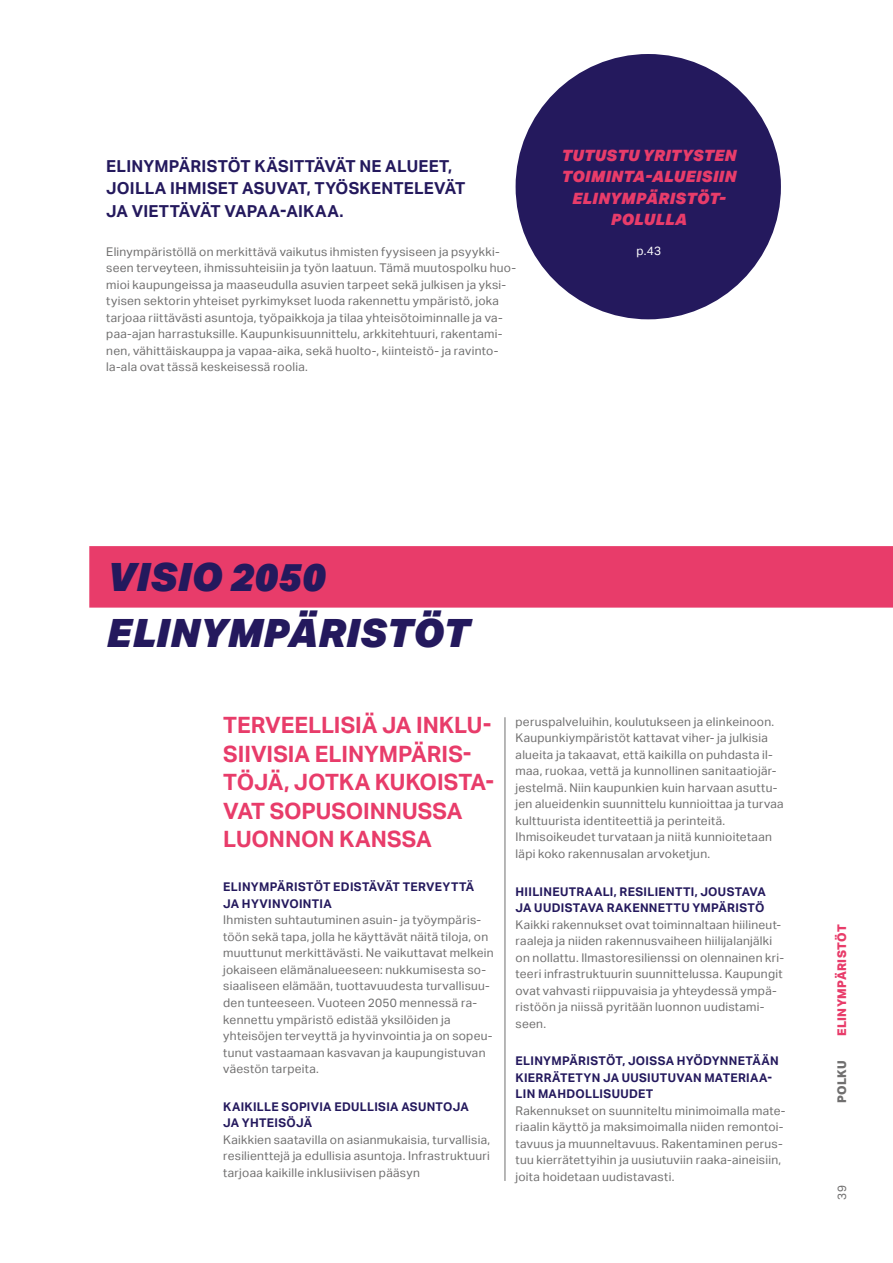
<style>
.page{position:relative;width:893px;height:1263px;background:#fff}
.page>*{position:absolute;margin:0;border:0;box-sizing:border-box;transform-origin:0 0}
.t1{font:italic 900 39px/56.6px "Aktiv Grotesk";letter-spacing:.005em;color:#24195d}
.t2{font:700 22.5px/28.5px "Aktiv Grotesk";letter-spacing:-.005em;color:#e83c6a}
.t3{font:700 16.5px/22.5px "Aktiv Grotesk";letter-spacing:.015em;color:#24195d}
.t4{font:italic 900 15.6px/21.5px "Aktiv Grotesk";letter-spacing:.01em;color:#e83c6a;text-align:center}
.t5{font:12px/16.5px "Aktiv Grotesk";letter-spacing:.025em;color:#706f6f}
.t6{font:700 12px/16.5px "Aktiv Grotesk";letter-spacing:.025em;color:#24195d}
.t7{font:800 12px "Aktiv Grotesk";letter-spacing:.025em;color:#e83c6a}
.t8{font:800 12px "Aktiv Grotesk";letter-spacing:.02em;color:#706f6f}
.t9{font:12px "Aktiv Grotesk";color:#fff}
</style>
<div class="page">
<hr style="left:505px;top:717px;width:1px;height:464px;background:#706f6f">
<div style="left:516px;top:54px;width:265px;height:265px;background:#24195d;border-radius:50%"></div>
<div style="left:89px;top:546px;width:804px;height:62px;background:#e83c6a"></div>
<h3 class="t3" style="left:106px;top:155px;width:361px">ELINYMPÄRISTÖT KÄSITTÄVÄT NE ALUEET,<br>JOILLA IHMISET ASUVAT, TYÖSKENTELEVÄT<br>JA VIETTÄVÄT VAPAA-AIKAA.</h3>
<p class="t5" style="left:106px;top:244px;width:411px">Elinympäristöllä on merkittävä vaikutus ihmisten fyysiseen ja psyykki&shy;seen terveyteen, ihmissuhteisiin ja työn laatuun. Tämä muutospolku huo&shy;mioi kaupungeissa ja maaseudulla asuvien tarpeet sekä julkisen ja yksi&shy;tyisen sektorin yhteiset pyrkimykset luoda rakennettu ympäristö, joka tarjoaa riittävästi asuntoja, työpaikkoja ja tilaa yhteisötoiminnalle ja va&shy;paa-ajan harrastuksille. Kaupunkisuunnittelu, arkkitehtuuri, rakentami&shy;nen, vähittäiskauppa ja vapaa-aika, sekä huolto-, kiinteistö- ja ravinto&shy;la-ala ovat tässä keskeisessä roolia.</p>
<h3 class="t4" style="left:561px;top:144px;width:176px">TUTUSTU YRITYSTEN<br>TOIMINTA-ALUEISIIN<br>ELINYMPÄRISTÖT-<br>POLULLA</h3>
<p class="t9" style="left:636px;top:244px;width:26px">p.43</p>
<h1 class="t1" style="left:106px;top:547px;width:364px">VISIO 2050<br>ELINYMPÄRISTÖT</h1>
<h2 class="t2" style="left:223px;top:711px;width:273px">TERVEELLISIÄ JA INKLU-<br>SIIVISIA ELINYMPÄRIS-<br>TÖJÄ, JOTKA KUKOISTA-<br>VAT SOPUSOINNUSSA<br>LUONNON KANSSA</h2>
<p class="t6" style="left:223px;top:879px;width:252px">ELINYMPÄRISTÖT EDISTÄVÄT TERVEYTTÄ<br>JA HYVINVOINTIA</p>
<p class="t5" style="left:223px;top:912px;width:272px">Ihmisten suhtautuminen asuin- ja työympäris&shy;töön sekä tapa, jolla he käyttävät näitä tiloja, on muuttunut merkittävästi. Ne vaikuttavat melkein jokaiseen elämänalueeseen: nukkumisesta so&shy;siaaliseen elämään, tuottavuudesta turvallisuu&shy;den tunteeseen. Vuoteen 2050 mennessä ra&shy;kennettu ympäristö edistää yksilöiden ja yhteisöjen terveyttä ja hyvinvointia ja on sopeu&shy;tunut vastaamaan kasvavan ja kaupungistuvan väestön tarpeita.</p>
<p class="t6" style="left:223px;top:1098px;width:247px">KAIKILLE SOPIVIA EDULLISIA ASUNTOJA<br>JA YHTEISÖJÄ</p>
<p class="t5" style="left:223px;top:1131px;width:268px;text-align:justify">Kaikkien saatavilla on asianmukaisia, turvallisia, resilienttejä ja edullisia asuntoja. Infrastruktuuri tarjoaa kaikille inklusiivisen pääsyn</p>
<p class="t5" style="left:516px;top:713px;width:270px">peruspalveluihin, koulutukseen ja elinkeinoon.<br>Kaupunkiympäristöt kattavat viher- ja julkisia alueita ja takaavat, että kaikilla on puhdasta il&shy;maa, ruokaa, vettä ja kunnollinen sanitaatiojär&shy;jestelmä. Niin kaupunkien kuin harvaan asuttu&shy;jen alueidenkin suunnittelu kunnioittaa ja turvaa kulttuurista identiteettiä ja perinteitä.<br>Ihmisoikeudet turvataan ja niitä kunnioitetaan läpi koko rakennusalan arvoketjun.</p>
<p class="t6" style="left:516px;top:883px;width:252px">HIILINEUTRAALI, RESILIENTTI, JOUSTAVA<br>JA UUDISTAVA RAKENNETTU YMPÄRISTÖ</p>
<p class="t5" style="left:516px;top:916px;width:270px">Kaikki rakennukset ovat toiminnaltaan hiilineut&shy;raaleja ja niiden rakennusvaiheen hiilijalanjälki on nollattu. Ilmastoresilienssi on olennainen kri&shy;teeri infrastruktuurin suunnittelussa. Kaupungit ovat vahvasti riippuvaisia ja yhteydessä ympä&shy;ristöön ja niissä pyritään luonnon uudistami&shy;seen.</p>
<p class="t6" style="left:516px;top:1053px;width:265px">ELINYMPÄRISTÖT, JOISSA HYÖDYNNETÄÄN<br>KIERRÄTETYN JA UUSIUTUVAN MATERIAA-<br>LIN MAHDOLLISUUDET</p>
<p class="t5" style="left:516px;top:1102px;width:272px">Rakennukset on suunniteltu minimoimalla mate&shy;riaalin käyttö ja maksimoimalla niiden remontoi&shy;tavuus ja muunneltavuus. Rakentaminen perus&shy;tuu kierrätettyihin ja uusiutuviin raaka-aineisiin, joita hoidetaan uudistavasti.</p>
<p class="t7" style="left:835px;top:1036px;width:113px;rotate:-90deg">ELINYMPÄRISTÖT</p>
<p class="t8" style="left:835px;top:1103px;width:44px;rotate:-90deg">POLKU</p>
<p class="t5" style="left:834px;top:1200px;width:16px;rotate:-90deg">39</p>
</div>
